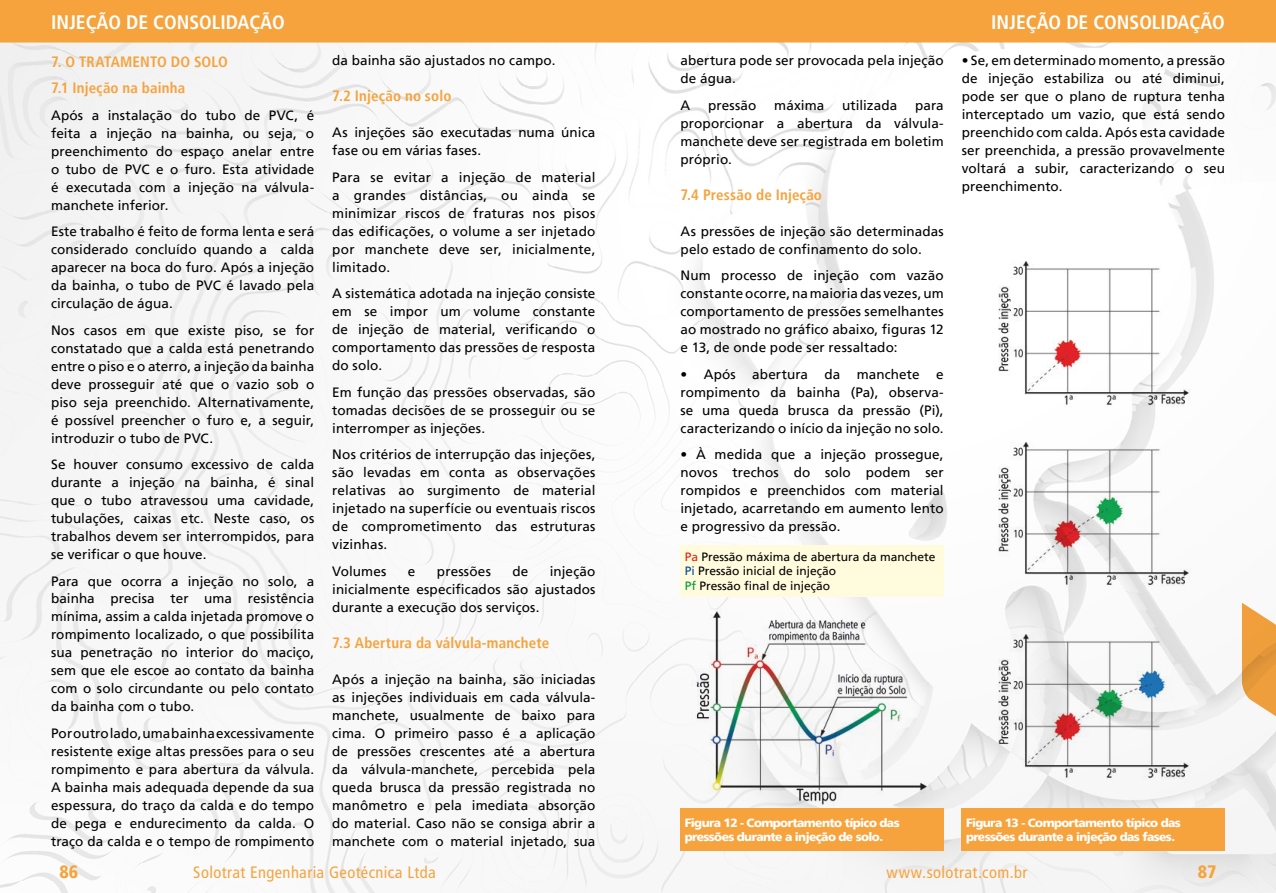
<style>
.page{position:relative;width:1276px;height:893px;background:#fff}
.page>*{position:absolute;margin:0;border:0;box-sizing:border-box;transform-origin:0 0}
.t1{font:700 condensed 19.5px "Frutiger LT";color:#fff}
.t2{font:900 condensed 18px "Frutiger LT";color:#f6a33e}
.t3{font:condensed 16.5px "Frutiger LT";letter-spacing:.025em;color:#f6a33e}
.t4{font:700 condensed 15px/26.5px "Frutiger LT";letter-spacing:.01em;color:#f6a33e}
.t5{font:13.5px/18px "Frutiger LT";letter-spacing:.01em;color:#000;text-align:justify}
.t6{font:900 12px/14.4px "Frutiger LT";letter-spacing:-.05em;color:#fff}
.t7{font:12px/14.4px "Frutiger LT";color:#000}
.s1{color:#e22014}
.s2{color:#024899}
.s3{color:#009641}
</style>
<div class="page">
<img style="left:0;top:43px;width:1276px;height:850px">
<div style="left:0;top:0;width:1276px;height:43px;background:#f6a33e"></div>
<svg style="left:1242px;top:603px;width:34px;height:127px"></svg>
<div style="left:680px;top:545px;width:263px;height:52px;background:#fffbdc"></div>
<div style="left:680px;top:808px;width:263px;height:42px;background:#f6a33e"></div>
<img style="left:687px;top:603px;width:250px;height:205px">
<div style="left:961px;top:808px;width:264px;height:42px;background:#f6a33e"></div>
<img style="left:993px;top:629px;width:200px;height:157px">
<img style="left:993px;top:437px;width:200px;height:157px">
<img style="left:993px;top:256px;width:200px;height:157px">
<h1 class="t1" style="left:51px;top:10px;width:235px">INJEÇÃO DE CONSOLIDAÇÃO</h1>
<h1 class="t1" style="left:991px;top:10px;width:235px">INJEÇÃO DE CONSOLIDAÇÃO</h1>
<p class="t4" style="left:51px;top:48px;width:178px">7. O TRATAMENTO DO SOLO<br>7.1 Injeção na bainha</p>
<p class="t5" style="left:51px;top:106px;width:265px">Após a instalação do tubo de PVC, é feita a injeção na bainha, ou seja, o preenchimento do espaço anelar entre o tubo de PVC e o furo. Esta atividade é executada com a injeção na válvula&shy;manchete inferior.</p>
<p class="t5" style="left:51px;top:222px;width:265px">Este trabalho é feito de forma lenta e será considerado concluído quando a calda aparecer na boca do furo. Após a injeção da bainha, o tubo de PVC é lavado pela circulação de água.</p>
<p class="t5" style="left:51px;top:321px;width:265px">Nos casos em que existe piso, se for constatado que a calda está penetrando entre o piso e o aterro, a injeção da bainha deve prosseguir até que o vazio sob o piso seja preenchido. Alternativamente, é possível preencher o furo e, a seguir, introduzir o tubo de PVC.</p>
<p class="t5" style="left:51px;top:455px;width:265px">Se houver consumo excessivo de calda durante a injeção na bainha, é sinal que o tubo atravessou uma cavidade, tubulações, caixas etc. Neste caso, os trabalhos devem ser interrompidos, para se verificar o que houve.</p>
<p class="t5" style="left:51px;top:572px;width:265px">Para que ocorra a injeção no solo, a bainha precisa ter uma resistência mínima, assim a calda injetada promove o rompimento localizado, o que possibilita sua penetração no interior do maciço, sem que ele escoe ao contato da bainha com o solo circundante ou pelo contato da bainha com o tubo.</p>
<p class="t5" style="left:51px;top:724px;width:265px">Por outro lado, uma bainha excessivamente resistente exige altas pressões para o seu rompimento e para abertura da válvula.<br>A bainha mais adequada depende da sua espessura, do traço da calda e do tempo de pega e endurecimento da calda. O traço da calda e o tempo de rompimento</p>
<p class="t5" style="left:332px;top:52px;width:225px">da bainha são ajustados no campo.</p>
<p class="t4" style="left:332px;top:83px;width:121px">7.2 Injeção no solo</p>
<p class="t5" style="left:332px;top:124px;width:265px">As injeções são executadas numa única fase ou em várias fases.</p>
<p class="t5" style="left:332px;top:168px;width:265px">Para se evitar a injeção de material a grandes distâncias, ou ainda se minimizar riscos de fraturas nos pisos das edificações, o volume a ser injetado por manchete deve ser, inicialmente, limitado.</p>
<p class="t5" style="left:332px;top:285px;width:265px">A sistemática adotada na injeção consiste em se impor um volume constante de injeção de material, verificando o comportamento das pressões de resposta do solo.</p>
<p class="t5" style="left:332px;top:383px;width:265px">Em função das pressões observadas, são tomadas decisões de se prosseguir ou se interromper as injeções.</p>
<p class="t5" style="left:332px;top:446px;width:265px">Nos critérios de interrupção das injeções, são levadas em conta as observações relativas ao surgimento de material injetado na superfície ou eventuais riscos de comprometimento das estruturas vizinhas.</p>
<p class="t5" style="left:332px;top:562px;width:56px">Volumes</p>
<p class="t5" style="left:408px;top:562px;width:9px">e</p>
<p class="t5" style="left:437px;top:562px;width:55px">pressões</p>
<p class="t5" style="left:512px;top:562px;width:17px">de</p>
<p class="t5" style="left:332px;top:562px;width:265px;text-indent:218px">injeção inicialmente especificados são ajustados durante a execução dos serviços.</p>
<p class="t4" style="left:332px;top:629px;width:219px">7.3 Abertura da válvula-manchete</p>
<p class="t5" style="left:332px;top:670px;width:265px">Após a injeção na bainha, são iniciadas as injeções individuais em cada válvula&shy;manchete, usualmente de baixo para cima. O primeiro passo é a aplicação de pressões crescentes até a abertura da válvula-manchete, percebida pela queda brusca da pressão registrada no manômetro e pela imediata absorção do material. Caso não se consiga abrir a manchete com o material injetado, sua</p>
<p class="t5" style="left:680px;top:52px;width:265px">abertura pode ser provocada pela injeção de água.</p>
<p class="t5" style="left:680px;top:96px;width:11px">A</p>
<p class="t5" style="left:708px;top:96px;width:50px">pressão</p>
<p class="t5" style="left:774px;top:96px;width:52px">máxima</p>
<p class="t5" style="left:842px;top:96px;width:57px">utilizada</p>
<p class="t5" style="left:680px;top:96px;width:265px;text-indent:234px">para proporcionar a abertura da válvula&shy;manchete deve ser registrada em boletim próprio.</p>
<p class="t4" style="left:680px;top:181px;width:143px">7.4 Pressão de Injeção</p>
<p class="t5" style="left:680px;top:222px;width:265px">As pressões de injeção são determinadas pelo estado de confinamento do solo.</p>
<p class="t5" style="left:680px;top:267px;width:265px">Num processo de injeção com vazão constante ocorre, na maioria das vezes, um comportamento de pressões semelhantes ao mostrado no gráfico abaixo, figuras 12 e 13, de onde pode ser ressaltado:</p>
<p class="t5" style="left:680px;top:365px;width:265px">• Após abertura da manchete e rompimento da bainha (Pa), observa&shy;se uma queda brusca da pressão (Pi), caracterizando o início da injeção no solo.</p>
<p class="t5" style="left:680px;top:446px;width:265px">• À medida que a injeção prossegue, novos trechos do solo podem ser rompidos e preenchidos com material injetado, acarretando em aumento lento e progressivo da pressão.</p>
<p class="t7" style="left:685px;top:550px;width:252px"><span class="s1">Pa</span> Pressão máxima de abertura da manchete<br><span class="s2">Pi</span> Pressão inicial de injeção<br><span class="s3">Pf</span> Pressão final de injeção</p>
<p class="t5" style="left:961px;top:52px;width:265px">• Se, em determinado momento, a pressão de injeção estabiliza ou até diminui, pode ser que o plano de ruptura tenha interceptado um vazio, que está sendo preenchido com calda. Após esta cavidade ser preenchida, a pressão provavelmente voltará a subir, caracterizando o seu preenchimento.</p>
<p class="t6" style="left:685px;top:815px;width:216px">Figura 12 - Comportamento típico das pressões durante a injeção de solo.</p>
<p class="t6" style="left:966px;top:815px;width:216px">Figura 13 - Comportamento típico das pressões durante a injeção das fases.</p>
<h2 class="t2" style="left:60px;top:861px;width:20px">86</h2>
<p class="t3" style="left:193px;top:863px;width:244px">Solotrat Engenharia Geotécnica Ltda</p>
<p class="t3" style="left:886px;top:863px;width:142px">www.solotrat.com.br</p>
<h2 class="t2" style="left:1197px;top:861px;width:20px">87</h2>
</div>
